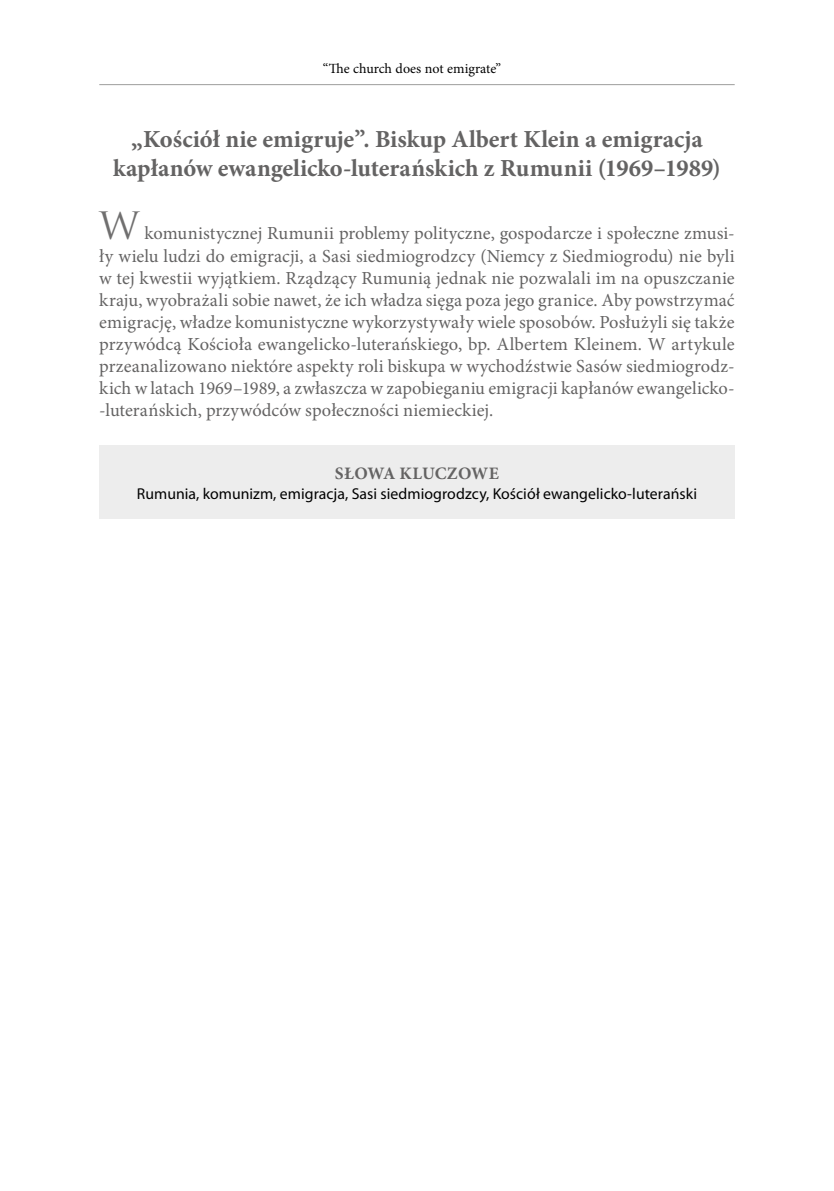
<style>
.page{position:relative;width:834px;height:1191px;background:#fff}
.page>*{position:absolute;margin:0;border:0;box-sizing:border-box;transform-origin:0 0}
.t1{font:700 24.5px/29.4px "Minion Pro";color:#646363;text-align:center}
.t2{font:18.38px/22.1px "Minion Pro";letter-spacing:.005em;color:#646363;text-align:justify}
.t3{font:700 17.5px "Minion Pro";letter-spacing:.015em;color:#646363}
.t4{font:15.75px "Myriad Pro";letter-spacing:.005em;color:#000}
.t5{font:14px "Minion Pro";color:#000}
.s1{font-family:"Trajan Pro";font-size:36.75px;color:#706f6f}
</style>
<div class="page">
<hr style="left:99px;top:84px;width:635px;height:1px;background:#9d9d9c">
<div style="left:99px;top:446px;width:635px;height:73px;background:#ededed"></div>
<p class="t5" style="left:323px;top:59px;width:180px">“The church does not emigrate”</p>
<h1 class="t1" style="left:113px;top:124px;width:609px">„Kościół nie emigruje”. Biskup Albert Klein a emigracja kapłanów ewangelicko-luterańskich z Rumunii (1969–1989)</h1>
<p class="t2" style="left:99px;top:223px;width:637px"><span class="s1">W</span> komunistycznej Rumunii problemy polityczne, gospodarcze i społeczne zmusi&shy;ły wielu ludzi do emigracji, a Sasi siedmiogrodzcy (Niemcy z Siedmiogrodu) nie byli w tej kwestii wyjątkiem. Rządzący Rumunią jednak nie pozwalali im na opuszczanie kraju, wyobrażali sobie nawet, że ich władza sięga poza jego granice. Aby powstrzymać emigrację, władze komunistyczne wykorzystywały wiele sposobów. Posłużyli się także przywódcą Kościoła ewangelicko-luterańskiego, bp. Albertem Kleinem. W artykule przeanalizowano niektóre aspekty roli biskupa w wychodźstwie Sasów siedmiogrodz&shy;kich w latach 1969–1989, a zwłaszcza w zapobieganiu emigracji kapłanów ewangelicko--luterańskich, przywódców społeczności niemieckiej.</p>
<p class="t3" style="left:335px;top:461px;width:166px">SŁOWA KLUCZOWE</p>
<p class="t4" style="left:137px;top:484px;width:561px">Rumunia, komunizm, emigracja, Sasi siedmiogrodzcy, Kościół ewangelicko-luterański</p>
</div>
